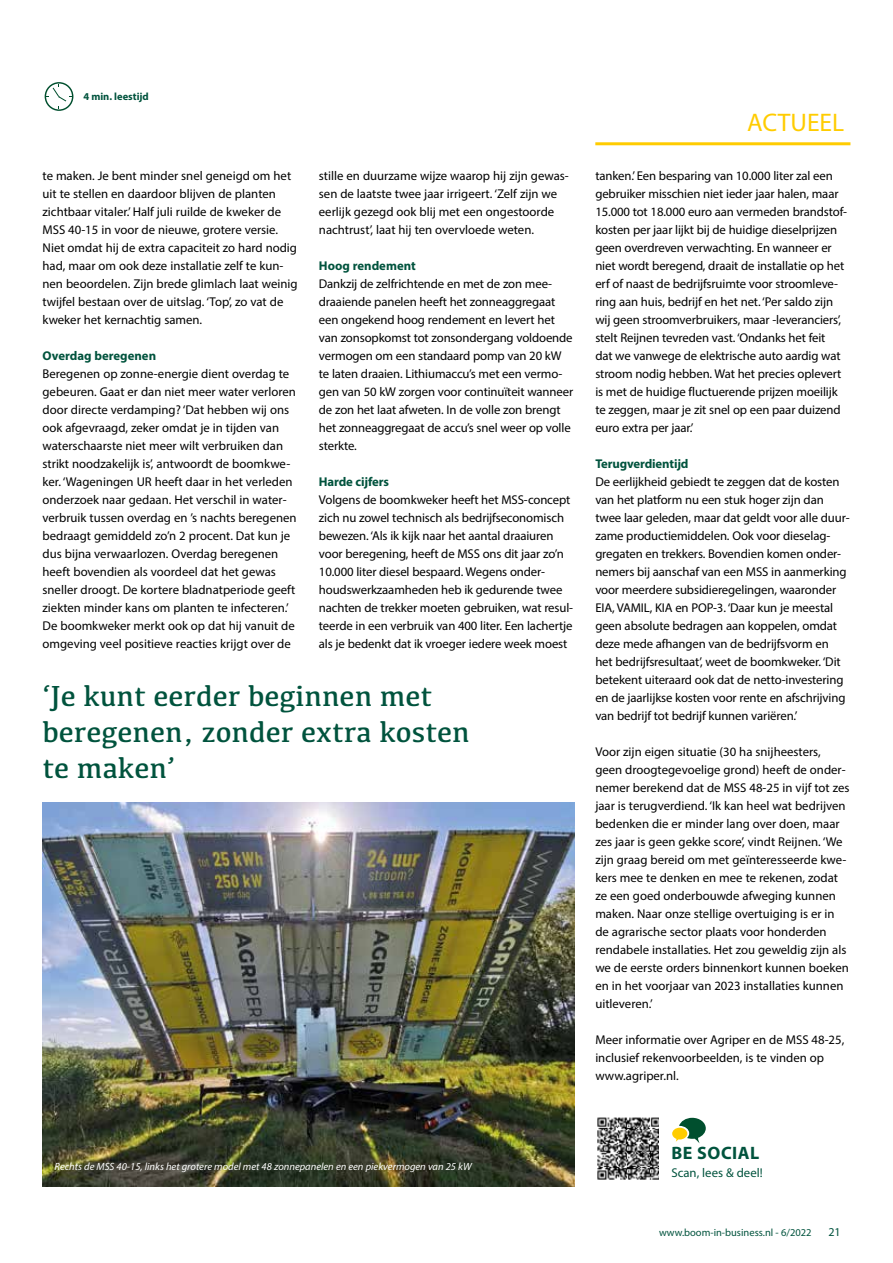
<style>
.page{position:relative;width:893px;height:1263px;background:#fff}
.page>*{position:absolute;margin:0;border:0;box-sizing:border-box;transform-origin:0 0}
.t1{font:30px/36px "Kefa";color:#00533d}
.t2{font:25.5px "Myriad Pro";color:#fc0}
.t3{font:700 18px "Myriad Pro";letter-spacing:.03em;color:#00533d}
.t4{font:12.75px/18px "Myriad Pro";letter-spacing:-.01em;color:#000}
.t5{font:700 12.75px "Myriad Pro";letter-spacing:-.01em;color:#00533d}
.t6{font:12.75px "Myriad Pro";color:#00533d}
.t7{font:12px "Myriad Pro";color:#00533d}
.t8{font:italic 10.5px "Myriad Pro";color:#fff}
.t9{font:10.5px "Myriad Pro";color:#00533d}
.t10{font:700 10.5px "Myriad Pro";color:#00533d}
</style>
<div class="page">
<hr style="left:595px;top:142px;width:255px;height:3px;background:#fc0">
<svg style="left:45px;top:82px;width:28px;height:29px"></svg>
<img style="left:43px;top:802px;width:531px;height:384px">
<img style="left:597px;top:1117px;width:62px;height:62px">
<svg style="left:672px;top:1118px;width:34px;height:25px"></svg>
<p class="t10" style="left:83px;top:90px;width:67px">4 min. leestijd</p>
<p class="t4" style="left:43px;top:167px;width:257px">te maken. Je bent minder snel geneigd om het uit te stellen en daardoor blijven de planten zichtbaar vitaler.’ Half juli ruilde de kweker de MSS 40-15 in voor de nieuwe, grotere versie.<br>Niet omdat hij de extra capaciteit zo hard nodig had, maar om ook deze installatie zelf te kun&shy;nen beoordelen. Zijn brede glimlach laat weinig twijfel bestaan over de uitslag. ‘Top’, zo vat de kweker het kernachtig samen.</p>
<p class="t5" style="left:43px;top:347px;width:115px">Overdag beregenen</p>
<p class="t4" style="left:43px;top:365px;width:256px">Beregenen op zonne-energie dient overdag te gebeuren. Gaat er dan niet meer water verloren door directe verdamping? ‘Dat hebben wij ons ook afgevraagd, zeker omdat je in tijden van waterschaarste niet meer wilt verbruiken dan strikt noodzakelijk is’, antwoordt de boomkwe&shy;ker. ‘Wageningen UR heeft daar in het verleden onderzoek naar gedaan. Het verschil in water&shy;verbruik tussen overdag en ’s nachts beregenen bedraagt gemiddeld zo’n 2 procent. Dat kun je dus bijna verwaarlozen. Overdag beregenen heeft bovendien als voordeel dat het gewas sneller droogt. De kortere bladnatperiode geeft ziekten minder kans om planten te infecteren.’ De boomkweker merkt ook op dat hij vanuit de omgeving veel positieve reacties krijgt over de</p>
<p class="t4" style="left:319px;top:167px;width:251px">stille en duurzame wijze waarop hij zijn gewas&shy;sen de laatste twee jaar irrigeert. ‘Zelf zijn we eerlijk gezegd ook blij met een ongestoorde nachtrust’, laat hij ten overvloede weten.</p>
<p class="t5" style="left:319px;top:257px;width:98px">Hoog rendement</p>
<p class="t4" style="left:319px;top:275px;width:256px">Dankzij de zelfrichtende en met de zon mee&shy;draaiende panelen heeft het zonneaggregaat een ongekend hoog rendement en levert het van zonsopkomst tot zonsondergang voldoende vermogen om een standaard pomp van 20 kW te laten draaien. Lithiumaccu’s met een vermo&shy;gen van 50 kW zorgen voor continuïteit wanneer de zon het laat afweten. In de volle zon brengt het zonneaggregaat de accu’s snel weer op volle sterkte.</p>
<p class="t5" style="left:319px;top:474px;width:72px">Harde cijfers</p>
<p class="t4" style="left:319px;top:491px;width:256px">Volgens de boomkweker heeft het MSS-concept zich nu zowel technisch als bedrijfseconomisch bewezen. ‘Als ik kijk naar het aantal draaiuren voor beregening, heeft de MSS ons dit jaar zo’n 10.000 liter diesel bespaard. Wegens onder&shy;houdswerkzaamheden heb ik gedurende twee nachten de trekker moeten gebruiken, wat resul&shy;teerde in een verbruik van 400 liter. Een lachertje als je bedenkt dat ik vroeger iedere week moest</p>
<h1 class="t1" style="left:43px;top:677px;width:429px">‘Je kunt eerder beginnen met beregenen, zonder extra kosten te maken’</h1>
<h2 class="t2" style="left:747px;top:107px;width:99px">ACTUEEL</h2>
<p class="t4" style="left:595px;top:167px;width:253px">tanken.’ Een besparing van 10.000 liter zal een gebruiker misschien niet ieder jaar halen, maar 15.000 tot 18.000 euro aan vermeden brandstof&shy;kosten per jaar lijkt bij de huidige dieselprijzen geen overdreven verwachting. En wanneer er niet wordt beregend, draait de installatie op het erf of naast de bedrijfsruimte voor stroomleve&shy;ring aan huis, bedrijf en het net. ‘Per saldo zijn wij geen stroomverbruikers, maar -leveranciers’, stelt Reijnen tevreden vast. ‘Ondanks het feit<br>dat we vanwege de elektrische auto aardig wat stroom nodig hebben. Wat het precies oplevert is met de huidige fluctuerende prijzen moeilijk te zeggen, maar je zit snel op een paar duizend euro extra per jaar.’</p>
<p class="t5" style="left:595px;top:456px;width:95px">Terugverdientijd</p>
<p class="t4" style="left:595px;top:473px;width:256px">De eerlijkheid gebiedt te zeggen dat de kosten van het platform nu een stuk hoger zijn dan twee laar geleden, maar dat geldt voor alle duur&shy;zame productiemiddelen. Ook voor dieselag&shy;gregaten en trekkers. Bovendien komen onder&shy;nemers bij aanschaf van een MSS in aanmerking voor meerdere subsidieregelingen, waaronder EIA, VAMIL, KIA en POP-3. ‘Daar kun je meestal geen absolute bedragen aan koppelen, omdat deze mede afhangen van de bedrijfsvorm en<br>het bedrijfsresultaat’, weet de boomkweker. ‘Dit betekent uiteraard ook dat de netto-investering en de jaarlijkse kosten voor rente en afschrijving van bedrijf tot bedrijf kunnen variëren.’</p>
<p class="t4" style="left:595px;top:743px;width:256px">Voor zijn eigen situatie (30 ha snijheesters, geen droogtegevoelige grond) heeft de onder&shy;nemer berekend dat de MSS 48-25 in vijf tot zes jaar is terugverdiend. ‘Ik kan heel wat bedrijven bedenken die er minder lang over doen, maar zes jaar is geen gekke score’, vindt Reijnen. ‘We zijn graag bereid om met geïnteresseerde kwe&shy;kers mee te denken en mee te rekenen, zodat ze een goed onderbouwde afweging kunnen maken. Naar onze stellige overtuiging is er in de agrarische sector plaats voor honderden rendabele installaties. Het zou geweldig zijn als we de eerste orders binnenkort kunnen boeken en in het voorjaar van 2023 installaties kunnen uitleveren.’</p>
<p class="t4" style="left:595px;top:1031px;width:250px">Meer informatie over Agriper en de MSS 48-25, inclusief rekenvoorbeelden, is te vinden op www.agriper.nl.</p>
<p class="t8" style="left:55px;top:1160px;width:419px">Rechts de MSS 40-15, links het grotere model met 48 zonnepanelen en een piekvermogen van 25 kW</p>
<h3 class="t3" style="left:671px;top:1141px;width:89px">BE SOCIAL</h3>
<p class="t6" style="left:671px;top:1165px;width:93px">Scan, lees &amp; deel!</p>
<p class="t9" style="left:659px;top:1226px;width:154px">www.boom-in-business.nl - 6/2022</p>
<p class="t7" style="left:828px;top:1224px;width:14px">21</p>
</div>
